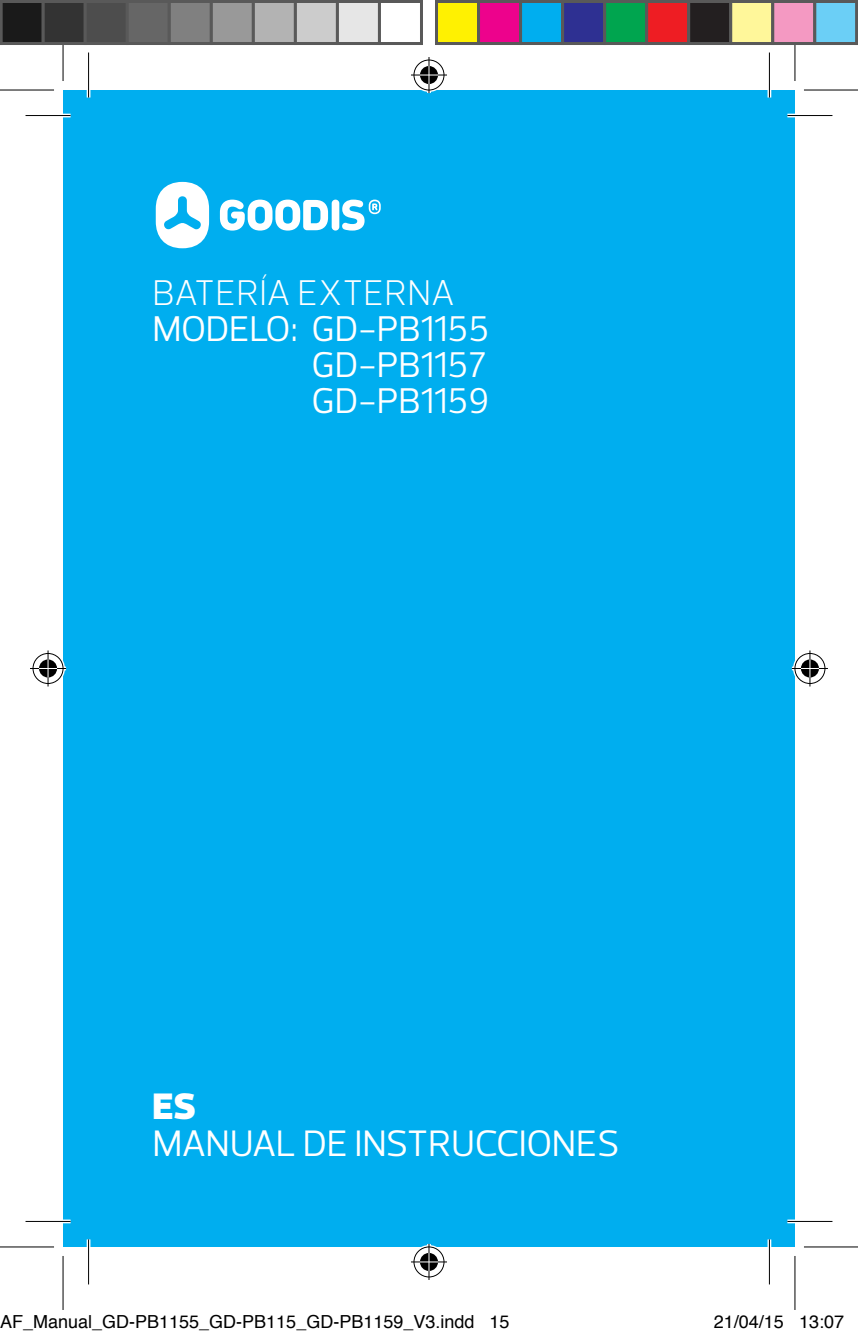
<style>
.page{position:relative;width:858px;height:1337px;background:#fff}
.page>*{position:absolute;margin:0;border:0;box-sizing:border-box;transform-origin:0 0}
.t1{font:37.5px "Prelo";letter-spacing:-.01em;color:#fff}
.t2{font:900 37.5px "Prelo";color:#fff}
.t3{font:36.3px/36px "Prelo";color:#fff;text-align:justify}
.t4{font:300 36.3px "Prelo";letter-spacing:.015em;color:#fff}
.t5{font:18px "Helvetica";color:#000}
</style>
<div class="page">
<div style="left:63px;top:90px;width:731px;height:1157px;background:#00aeef"></div>
<svg style="left:220px;top:200px;width:160px;height:30px"></svg>
<svg style="left:156px;top:182px;width:53px;height:66px"></svg>
<hr style="left:26px;top:114px;width:45px;height:3px;background:#fff">
<hr style="left:787px;top:114px;width:45px;height:3px;background:#fff">
<svg style="left:26px;top:1219px;width:45px;height:4px"></svg>
<svg style="left:787px;top:1219px;width:45px;height:4px"></svg>
<hr style="left:87px;top:53px;width:3px;height:45px;background:#fff">
<hr style="left:87px;top:1239px;width:3px;height:45px;background:#fff">
<svg style="left:767px;top:53px;width:4px;height:45px"></svg>
<svg style="left:767px;top:1239px;width:4px;height:45px"></svg>
<hr style="left:26px;top:115px;width:45px;height:1px;background:#000">
<hr style="left:787px;top:115px;width:45px;height:1px;background:#000">
<hr style="left:26px;top:1221px;width:45px;height:1px;background:#000">
<hr style="left:787px;top:1221px;width:45px;height:1px;background:#000">
<hr style="left:88px;top:53px;width:1px;height:45px;background:#000">
<hr style="left:88px;top:1239px;width:1px;height:45px;background:#000">
<hr style="left:768px;top:53px;width:1px;height:45px;background:#000">
<hr style="left:768px;top:1239px;width:1px;height:45px;background:#000">
<svg style="left:0;top:90px;width:54px;height:1px"></svg>
<svg style="left:804px;top:90px;width:53px;height:1px"></svg>
<svg style="left:795px;top:45px;width:1px;height:36px"></svg>
<svg style="left:795px;top:1256px;width:1px;height:54px"></svg>
<hr style="left:0;top:89px;width:54px;height:1px;background:#000">
<hr style="left:803px;top:89px;width:54px;height:1px;background:#000">
<hr style="left:0;top:1246px;width:54px;height:1px;background:#000">
<hr style="left:803px;top:1246px;width:54px;height:1px;background:#000">
<hr style="left:62px;top:27px;width:2px;height:54px;background:#000">
<hr style="left:62px;top:1256px;width:2px;height:54px;background:#000">
<hr style="left:794px;top:27px;width:1px;height:54px;background:#000">
<hr style="left:794px;top:1256px;width:1px;height:54px;background:#000">
<div style="left:412px;top:58px;width:34px;height:34px;border:4px solid #fff;border-radius:50%"></div>
<hr style="left:411px;top:73px;width:36px;height:4px;background:#fff">
<svg style="left:427px;top:57px;width:4px;height:36px"></svg>
<div style="left:418px;top:64px;width:22px;height:22px;border:4px solid #fff;border-radius:50%"></div>
<div style="left:413px;top:60px;width:31px;height:30px;border:1px solid #000;border-radius:50%"></div>
<hr style="left:411px;top:74px;width:36px;height:2px;background:#000">
<hr style="left:428px;top:57px;width:1px;height:36px;background:#000">
<svg style="left:420px;top:66px;width:18px;height:18px"></svg>
<div style="left:412px;top:1245px;width:34px;height:33px;border:4px solid #fff;border-radius:50%"></div>
<hr style="left:411px;top:1260px;width:36px;height:3px;background:#fff">
<svg style="left:427px;top:1244px;width:4px;height:36px"></svg>
<div style="left:418px;top:1251px;width:22px;height:21px;border:4px solid #fff;border-radius:50%"></div>
<div style="left:413px;top:1246px;width:31px;height:31px;border:1px solid #000;border-radius:50%"></div>
<hr style="left:411px;top:1261px;width:36px;height:1px;background:#000">
<hr style="left:428px;top:1244px;width:1px;height:36px;background:#000">
<svg style="left:420px;top:1253px;width:18px;height:18px"></svg>
<div style="left:31px;top:651px;width:34px;height:34px;border:4px solid #fff;border-radius:50%"></div>
<svg style="left:31px;top:666px;width:35px;height:4px"></svg>
<svg style="left:46px;top:650px;width:4px;height:36px"></svg>
<div style="left:37px;top:657px;width:22px;height:22px;border:4px solid #fff;border-radius:50%"></div>
<div style="left:33px;top:653px;width:30px;height:31px;border:1px solid #000;border-radius:50%"></div>
<hr style="left:30px;top:668px;width:36px;height:1px;background:#000">
<hr style="left:48px;top:650px;width:1px;height:36px;background:#000">
<svg style="left:39px;top:659px;width:18px;height:18px"></svg>
<div style="left:792px;top:651px;width:34px;height:34px;border:4px solid #fff;border-radius:50%"></div>
<svg style="left:791px;top:666px;width:35px;height:4px"></svg>
<svg style="left:807px;top:650px;width:4px;height:36px"></svg>
<div style="left:798px;top:657px;width:22px;height:22px;border:4px solid #fff;border-radius:50%"></div>
<div style="left:794px;top:653px;width:31px;height:31px;border:1px solid #000;border-radius:50%"></div>
<hr style="left:791px;top:668px;width:36px;height:1px;background:#000">
<hr style="left:809px;top:650px;width:1px;height:36px;background:#000">
<svg style="left:800px;top:659px;width:18px;height:18px"></svg>
<div style="left:1px;top:2px;width:42px;height:42px;background:#1a1a1a"></div>
<div style="left:0;top:0;width:45px;height:45px;border:3px solid #595959"></div>
<div style="left:43px;top:2px;width:42px;height:42px;background:#333"></div>
<div style="left:42px;top:0;width:45px;height:45px;border:3px solid #595959"></div>
<div style="left:85px;top:2px;width:42px;height:42px;background:#4d4d4d"></div>
<div style="left:84px;top:0;width:45px;height:45px;border:3px solid #595959"></div>
<div style="left:127px;top:2px;width:42px;height:42px;background:#666"></div>
<div style="left:126px;top:0;width:45px;height:45px;border:3px solid #595959"></div>
<div style="left:169px;top:2px;width:42px;height:42px;background:#808080"></div>
<div style="left:168px;top:0;width:45px;height:45px;border:3px solid #595959"></div>
<div style="left:211px;top:2px;width:42px;height:42px;background:#999"></div>
<div style="left:210px;top:0;width:45px;height:45px;border:3px solid #595959"></div>
<div style="left:253px;top:2px;width:42px;height:42px;background:#b3b3b3"></div>
<div style="left:252px;top:0;width:45px;height:45px;border:3px solid #595959"></div>
<div style="left:295px;top:2px;width:42px;height:42px;background:#ccc"></div>
<div style="left:294px;top:0;width:45px;height:45px;border:3px solid #595959"></div>
<div style="left:337px;top:2px;width:42px;height:42px;background:#e6e6e6"></div>
<div style="left:336px;top:0;width:45px;height:45px;border:3px solid #595959"></div>
<div style="left:378px;top:0;width:45px;height:45px;border:3px solid #595959"></div>
<div style="left:436px;top:2px;width:42px;height:42px;background:#fff101"></div>
<div style="left:435px;top:0;width:45px;height:45px;border:3px solid #595959"></div>
<div style="left:478px;top:2px;width:42px;height:42px;background:#ed028c"></div>
<div style="left:477px;top:0;width:45px;height:45px;border:3px solid #595959"></div>
<div style="left:520px;top:2px;width:42px;height:42px;background:#00aeef"></div>
<div style="left:519px;top:0;width:45px;height:45px;border:3px solid #595959"></div>
<div style="left:562px;top:2px;width:42px;height:42px;background:#2e3092"></div>
<div style="left:561px;top:0;width:45px;height:45px;border:3px solid #595959"></div>
<div style="left:604px;top:2px;width:42px;height:42px;background:#00a54f"></div>
<div style="left:603px;top:0;width:45px;height:45px;border:3px solid #595959"></div>
<div style="left:646px;top:2px;width:42px;height:42px;background:#ee1d23"></div>
<div style="left:645px;top:0;width:45px;height:45px;border:3px solid #595959"></div>
<div style="left:688px;top:2px;width:42px;height:42px;background:#231f20"></div>
<div style="left:687px;top:0;width:45px;height:45px;border:3px solid #595959"></div>
<div style="left:730px;top:2px;width:42px;height:42px;background:#fff79a"></div>
<div style="left:729px;top:0;width:45px;height:45px;border:3px solid #595959"></div>
<div style="left:772px;top:2px;width:42px;height:42px;background:#f499c2"></div>
<div style="left:771px;top:0;width:45px;height:45px;border:3px solid #595959"></div>
<div style="left:814px;top:2px;width:42px;height:42px;background:#6bcff6"></div>
<div style="left:813px;top:0;width:44px;height:45px;border:3px solid #595959"></div>
<svg style="left:855px;top:0;width:2px;height:45px"></svg>
<h2 class="t4" style="left:153px;top:270px;width:303px">BATERÍA EXTERNA</h2>
<h2 class="t3" style="left:311px;top:311px;width:179px;text-indent:-159px">MODELO: GD-PB1155<br>GD-PB1157<br>GD-PB1159</h2>
<h1 class="t2" style="left:152px;top:1083px;width:45px">ES</h1>
<h1 class="t1" style="left:152px;top:1120px;width:468px">MANUAL DE INSTRUCCIONES</h1>
<p class="t5" style="left:0;top:1307px;width:511px">AF_Manual_GD-PB1155_GD-PB115_GD-PB1159_V3.indd 15</p>
<p class="t5" style="left:713px;top:1307px;width:132px">21/04/15 13:07</p>
</div>
